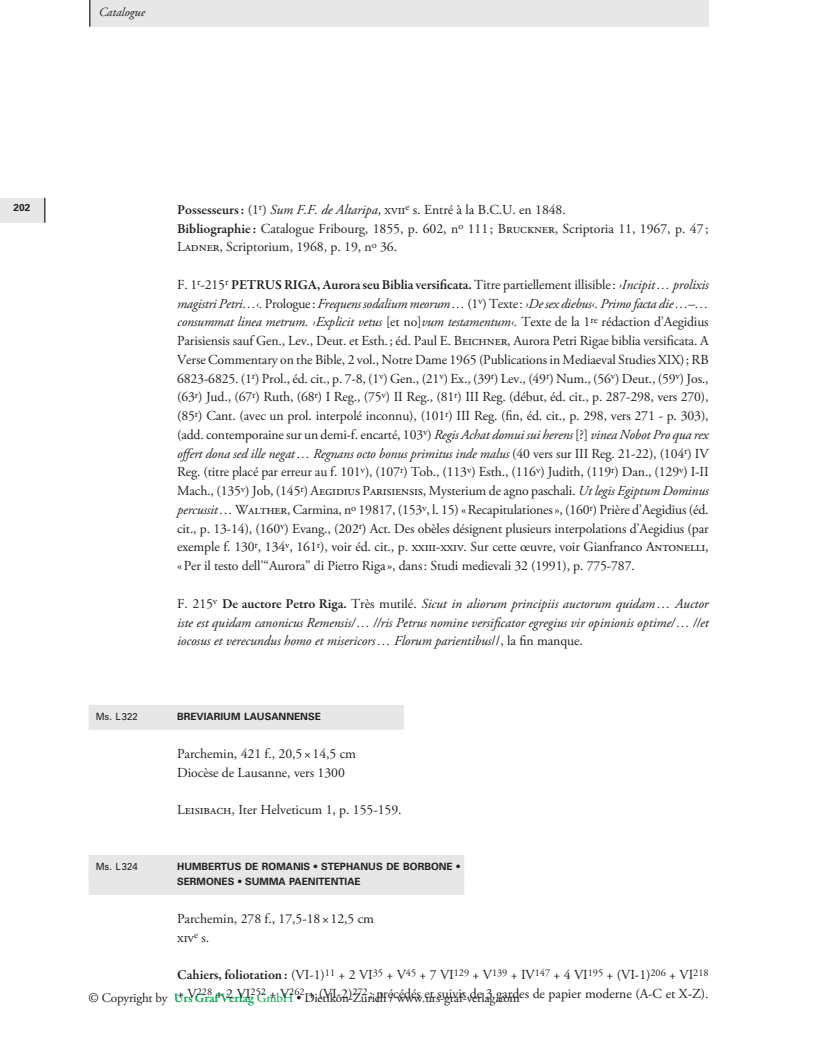
<style>
.page{position:relative;width:815px;height:1053px;background:#fff}
.page>*{position:absolute;margin:0;border:0;box-sizing:border-box;transform-origin:0 0}
.HS_Grundtext{font:13.75px/18.8px "Adobe Garamond Pro";letter-spacing:-.005em;color:#231f20}
.HS_Grundtext-2{font:italic 13.75px/18.8px "Adobe Garamond Pro";letter-spacing:-.005em;color:#231f20;text-align:justify}
.t1{font:13.12px "Adobe Garamond Pro";letter-spacing:-.015em;color:#231f20}
.t2{font:italic 12.5px "Adobe Garamond Pro";color:#231f20}
.HS_Titel_1-zeilig{font:700 10px "Univers";color:#231f20}
.HS_Titel_2-zeilig{font:700 10px "Univers";color:#231f20}
.HS_Titel_1-zeilig-2{font:10px "Univers";color:#231f20;scale:.95 1}
.s1{font-family:"Garamond Premr Pro";font-weight:600}
.s2{font-style:italic}
.s3{font-style:normal}
.s4{font-family:"Garamond Premr Pro";font-weight:600;font-style:normal}
.s5{font-family:"Garamond Premr Pro";font-weight:600;color:#00a54f}
.s6{color:#00a54f}
</style>
<div class="page">
<div style="left:90px;top:0;width:619px;height:27px;background:#e6e7e9"></div>
<svg style="left:89px;top:0;width:1px;height:27px"></svg>
<div style="left:0;top:198px;width:44px;height:24px;background:#e6e7e9"></div>
<svg style="left:44px;top:198px;width:1px;height:25px"></svg>
<div style="left:89px;top:704px;width:315px;height:25px;background:#e6e7e9"></div>
<div style="left:89px;top:854px;width:375px;height:25px;background:#e6e7e9"></div>
<div style="left:89px;top:869px;width:375px;height:25px;background:#e6e7e9"></div>
<p class="t2" style="left:99px;top:4px;width:48px">Catalogue</p>
<p class="HS_Titel_1-zeilig" style="left:14px;top:202px;width:18px">202</p>
<p class="HS_Grundtext" style="left:177px;top:200px;width:390px"><span class="s1">Possesseurs:</span> (1<sup>r</sup>) <span class="s2">Sum F.F. de Altaripa</span>, xvii<sup>e</sup> s. Entré à la B.C.U. en 1848.</p>
<p class="HS_Grundtext" style="left:177px;top:219px;width:533px"><span class="s1">Bibliographie :</span> Catalogue Fribourg, 1855, p. 602, n<sup>o</sup> 111; Bruckner, Scriptoria 11, 1967, p. 47;<br>Ladner, Scriptorium, 1968, p. 19, n<sup>o</sup> 36.</p>
<p class="HS_Grundtext" style="left:177px;top:275px;width:533px;text-align:justify">F. 1<sup>r</sup>-215<sup>r</sup> <span class="s1">PETRUS RIGA, Aurora seu Biblia versificata.</span> Titre partiellement illisible: <span class="s2">›Incipit… prolixis magistri Petri…‹.</span> Prologue: <span class="s2">Frequens sodalium meorum…</span> (1<sup>v</sup>) Texte: <span class="s2">›De sex diebus‹. Primo facta die…–… consummat linea metrum. ›Explicit vetus</span> [et no]<span class="s2">vum testamentum‹.</span> Texte de la 1<sup>re</sup> rédaction d’Aegidius Parisiensis sauf Gen., Lev., Deut. et Esth.; éd. Paul E. Beichner, Aurora Petri Rigae biblia versificata. A Verse Commentary on the Bible, 2 vol., Notre Dame 1965 (Publications in Mediaeval Studies XIX); RB 6823-6825. (1<sup>r</sup>) Prol., éd. cit., p. 7-8, (1<sup>v</sup>) Gen., (21<sup>v</sup>) Ex., (39<sup>r</sup>) Lev., (49<sup>r</sup>) Num., (56<sup>v</sup>) Deut., (59<sup>v</sup>) Jos., (63<sup>r</sup>) Jud., (67<sup>r</sup>) Ruth, (68<sup>r</sup>) I Reg., (75<sup>v</sup>) II Reg., (81<sup>r</sup>) III Reg. (début, éd. cit., p. 287-298, vers 270), (85<sup>r</sup>) Cant. (avec un prol. interpolé inconnu), (101<sup>r</sup>) III Reg. (fin, éd. cit., p. 298, vers 271 - p. 303), (add. contemporaine sur un demi-f. encarté, 103<sup>v</sup>) <span class="s2">Regis Achat domui sui herens</span> [?] <span class="s2">vinea Nobot Pro qua rex offert dona sed ille negat… Regnans octo bonus primitus inde malus</span> (40 vers sur III Reg. 21-22), (104<sup>r</sup>) IV Reg. (titre placé par erreur au f. 101<sup>v</sup>), (107<sup>r</sup>) Tob., (113<sup>v</sup>) Esth., (116<sup>v</sup>) Judith, (119<sup>r</sup>) Dan., (129<sup>v</sup>) I-II Mach., (135<sup>v</sup>) Job, (145<sup>r</sup>) Aegidius Parisiensis, Mysterium de agno paschali. <span class="s2">Ut legis Egiptum Dominus percussit…</span> Walther, Carmina, n<sup>o</sup> 19817, (153<sup>v</sup>, l. 15) «Recapitulationes», (160<sup>r</sup>) Prière d’Aegidius (éd. cit., p. 13-14), (160<sup>v</sup>) Evang., (202<sup>r</sup>) Act. Des obèles désignent plusieurs interpolations d’Aegidius (par exemple f. 130<sup>r</sup>, 134<sup>v</sup>, 161<sup>r</sup>), voir éd. cit., p. xxiii-xxiv. Sur cette œuvre, voir Gianfranco Antonelli, «Per il testo dell’“Aurora” di Pietro Riga », dans: Studi medievali 32 (1991), p. 775-787.</p>
<p class="HS_Grundtext-2" style="left:177px;top:594px;width:533px"><span class="s3">F. 215</span><sup>v</sup> <span class="s4">De auctore Petro Riga.</span> <span class="s3">Très mutilé.</span> Sicut in aliorum principiis auctorum quidam… Auctor iste est quidam canonicus Remensis/… //ris Petrus nomine versificator egregius vir opinionis optime/… //et iocosus et verecundus homo et misericors… Florum parientibus<span class="s3">//, la fin manque.</span></p>
<p class="HS_Titel_1-zeilig-2" style="left:96px;top:710px;width:46px">Ms. L322</p>
<p class="HS_Titel_1-zeilig" style="left:177px;top:711px;width:145px">BREVIARIUM LAUSANNENSE</p>
<p class="HS_Grundtext" style="left:177px;top:744px;width:180px">Parchemin, 421 f., 20,5×14,5 cm</p>
<p class="HS_Grundtext" style="left:177px;top:763px;width:169px">Diocèse de Lausanne, vers 1300</p>
<p class="HS_Grundtext" style="left:177px;top:800px;width:226px">Leisibach, Iter Helveticum 1, p. 155-159.</p>
<p class="HS_Titel_1-zeilig-2" style="left:96px;top:860px;width:46px">Ms. L324</p>
<p class="HS_Titel_1-zeilig" style="left:177px;top:861px;width:284px">HUMBERTUS DE ROMANIS • STEPHANUS DE BORBONE •</p>
<p class="HS_Titel_2-zeilig" style="left:177px;top:876px;width:185px">SERMONES • SUMMA PAENITENTIAE</p>
<p class="HS_Grundtext" style="left:177px;top:909px;width:198px">Parchemin, 278 f., 17,5-18×12,5 cm</p>
<p class="HS_Grundtext" style="left:177px;top:928px;width:34px">xiv<sup>e</sup> s.</p>
<p class="HS_Grundtext" style="left:177px;top:965px;width:533px"><span class="s1">Cahiers, foliotation:</span> (VI-1)<sup>11</sup> + 2 VI<sup>35</sup> + V<sup>45</sup> + 7 VI<sup>129</sup> + V<sup>139</sup> + IV<sup>147</sup> + 4 VI<sup>195</sup> + (VI-1)<sup>206</sup> + VI<sup>218 </sup>+ V<sup>228</sup> + 2 VI<sup>252</sup> + V<sup>262</sup> + (VI-2)<sup>272</sup> ; précédés et suivis de 3 gardes de papier moderne (A-C et X-Z).</p>
<p class="t1" style="left:89px;top:989px;width:433px">© Copyright by <span class="s5">Urs Graf Verlag</span> <span class="s6">GmbH</span> • Dietikon-Zürich / www.urs-graf-verlag.com</p>
</div>
